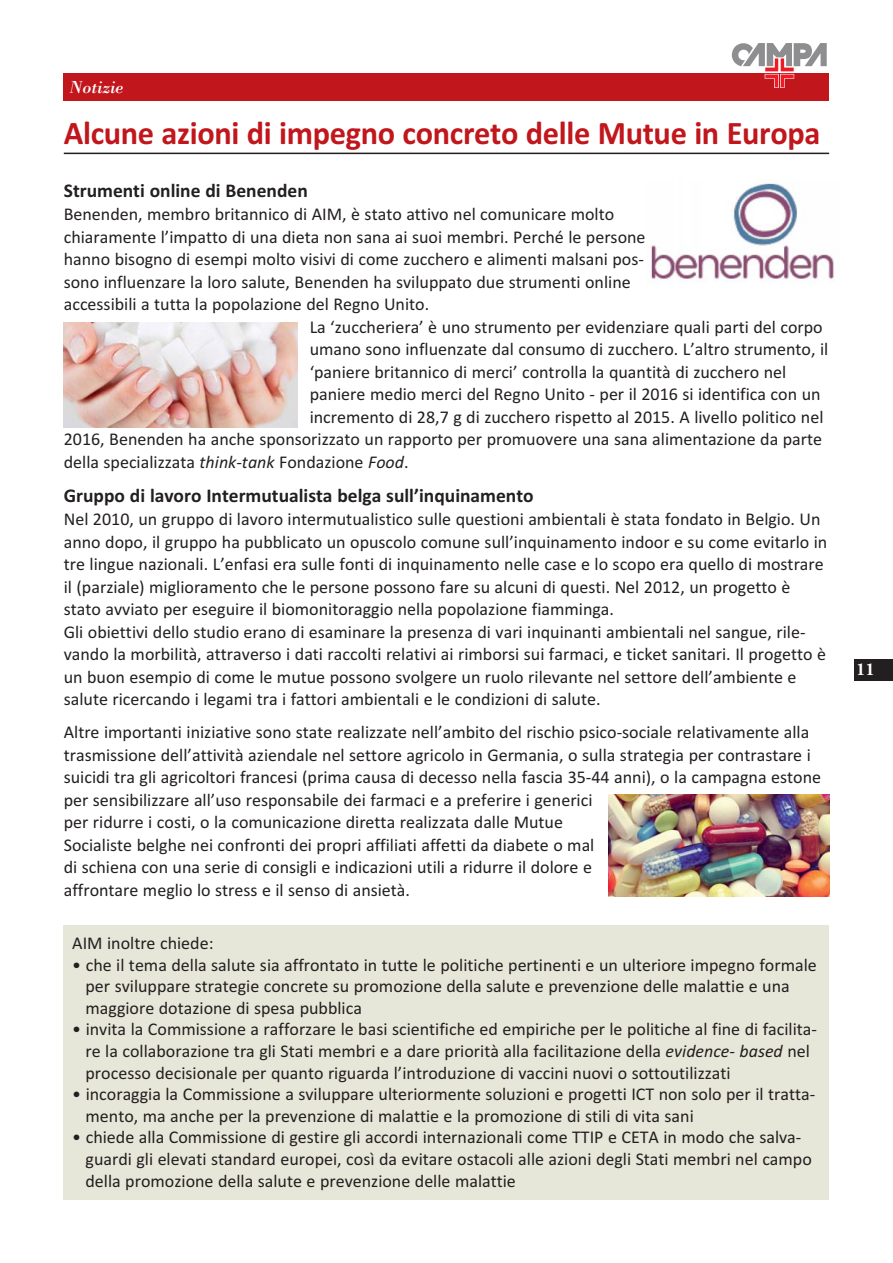
<style>
.page{position:relative;width:893px;height:1263px;background:#fff}
.page>*{position:absolute;margin:0;border:0;box-sizing:border-box;transform-origin:0 0}
.t1{font:33px "Calibri Bold OTF";letter-spacing:-.01em;color:#c1161c}
.t2{font:700 19.5px "Calibri";color:#231f20}
.t3{font:18px/22.5px "Calibri";color:#231f20}
.t4{font:italic 18px "Bodoni Std";color:#fff}
.t5{font:700 18px "Adobe Garamond Pro";color:#fff}
.s1{font-style:italic}
</style>
<div class="page">
<div style="left:64px;top:925px;width:765px;height:274px;background:#e6e7d9"></div>
<div style="left:64px;top:73px;width:765px;height:27px;background:#c1161c"></div>
<svg style="left:732px;top:43px;width:95px;height:45px"></svg>
<div style="left:855px;top:659px;width:38px;height:21px;background:#231f20"></div>
<hr style="left:64px;top:153px;width:765px;height:1px;background:#231f20">
<img style="left:651px;top:179px;width:183px;height:103px">
<img style="left:608px;top:794px;width:221px;height:102px">
<img style="left:64px;top:322px;width:234px;height:105px">
<p class="t4" style="left:70px;top:80px;width:55px">Notizie</p>
<h1 class="t1" style="left:64px;top:121px;width:758px">Alcune azioni di impegno concreto delle Mutue in Europa</h1>
<p class="t2" style="left:64px;top:184px;width:245px">Strumenti online di Benenden</p>
<p class="t3" style="left:64px;top:205px;width:552px">Benenden, membro britannico di AIM, è stato attivo nel comunicare molto</p>
<p class="t3" style="left:64px;top:227px;width:583px">chiaramente l’impatto di una dieta non sana ai suoi membri. Perché le persone</p>
<p class="t3" style="left:64px;top:250px;width:582px">hanno bisogno di esempi molto visivi di come zucchero e alimenti malsani pos-</p>
<p class="t3" style="left:64px;top:272px;width:568px">sono influenzare la loro salute, Benenden ha sviluppato due strumenti online</p>
<p class="t3" style="left:64px;top:295px;width:367px">accessibili a tutta la popolazione del Regno Unito.</p>
<p class="t3" style="left:310px;top:317px;width:515px">La ‘zuccheriera’ è uno strumento per evidenziare quali parti del corpo</p>
<p class="t3" style="left:310px;top:340px;width:520px">umano sono influenzate dal consumo di zucchero. L’altro strumento, il</p>
<p class="t3" style="left:310px;top:362px;width:478px">‘paniere britannico di merci’ controlla la quantità di zucchero nel</p>
<p class="t3" style="left:310px;top:385px;width:512px">paniere medio merci del Regno Unito - per il 2016 si identifica con un</p>
<p class="t3" style="left:310px;top:407px;width:515px">incremento di 28,7 g di zucchero rispetto al 2015. A livello politico nel</p>
<p class="t3" style="left:64px;top:430px;width:760px">2016, Benenden ha anche sponsorizzato un rapporto per promuovere una sana alimentazione da parte</p>
<p class="t3" style="left:64px;top:452px;width:346px">della specializzata <span class="s1">think-tank</span> Fondazione <span class="s1">Food</span>.</p>
<p class="t2" style="left:64px;top:489px;width:471px">Gruppo di lavoro Intermutualista belga sull’inquinamento</p>
<p class="t3" style="left:64px;top:509px;width:765px">Nel 2010, un gruppo di lavoro intermutualistico sulle questioni ambientali è stata fondato in Belgio. Un anno dopo, il gruppo ha pubblicato un opuscolo comune sull’inquinamento indoor e su come evitarlo in tre lingue nazionali. L’enfasi era sulle fonti di inquinamento nelle case e lo scopo era quello di mostrare il (parziale) miglioramento che le persone possono fare su alcuni di questi. Nel 2012, un progetto è stato avviato per eseguire il biomonitoraggio nella popolazione fiamminga.<br>Gli obiettivi dello studio erano di esaminare la presenza di vari inquinanti ambientali nel sangue, rile&shy;vando la morbilità, attraverso i dati raccolti relativi ai rimborsi sui farmaci, e ticket sanitari. Il progetto è un buon esempio di come le mutue possono svolgere un ruolo rilevante nel settore dell’ambiente e salute ricercando i legami tra i fattori ambientali e le condizioni di salute.</p>
<p class="t3" style="left:64px;top:722px;width:759px">Altre importanti iniziative sono state realizzate nell’ambito del rischio psico-sociale relativamente alla trasmissione dell’attività aziendale nel settore agricolo in Germania, o sulla strategia per contrastare i suicidi tra gli agricoltori francesi (prima causa di decesso nella fascia 35-44 anni), o la campagna estone per sensibilizzare all’uso responsabile dei farmaci e a preferire i generici<br>per ridurre i costi, o la comunicazione diretta realizzata dalle Mutue<br>Socialiste belghe nei confronti dei propri affiliati affetti da diabete o mal<br>di schiena con una serie di consigli e indicazioni utili a ridurre il dolore e<br>affrontare meglio lo stress e il senso di ansietà.</p>
<p class="t3" style="left:72px;top:933px;width:143px">AIM inoltre chiede:</p>
<p class="t3" style="left:86px;top:955px;width:733px;line-height:21.6px;text-indent:-13px">• che il tema della salute sia affrontato in tutte le politiche pertinenti e un ulteriore impegno formale per sviluppare strategie concrete su promozione della salute e prevenzione delle malattie e una maggiore dotazione di spesa pubblica</p>
<p class="t3" style="left:86px;top:1020px;width:733px;line-height:21.6px;text-indent:-13px">• invita la Commissione a rafforzare le basi scientifiche ed empiriche per le politiche al fine di facilita&shy;re la collaborazione tra gli Stati membri e a dare priorità alla facilitazione della <span class="s1">evidence- based</span> nel processo decisionale per quanto riguarda l’introduzione di vaccini nuovi o sottoutilizzati</p>
<p class="t3" style="left:86px;top:1085px;width:731px;line-height:21.6px;text-indent:-13px">• incoraggia la Commissione a sviluppare ulteriormente soluzioni e progetti ICT non solo per il tratta&shy;mento, ma anche per la prevenzione di malattie e la promozione di stili di vita sani</p>
<p class="t3" style="left:86px;top:1128px;width:728px;line-height:21.6px;text-indent:-13px">• chiede alla Commissione di gestire gli accordi internazionali come TTIP e CETA in modo che salva&shy;guardi gli elevati standard europei, così da evitare ostacoli alle azioni degli Stati membri nel campo della promozione della salute e prevenzione delle malattie</p>
<p class="t5" style="left:856px;top:658px;width:20px">11</p>
</div>
